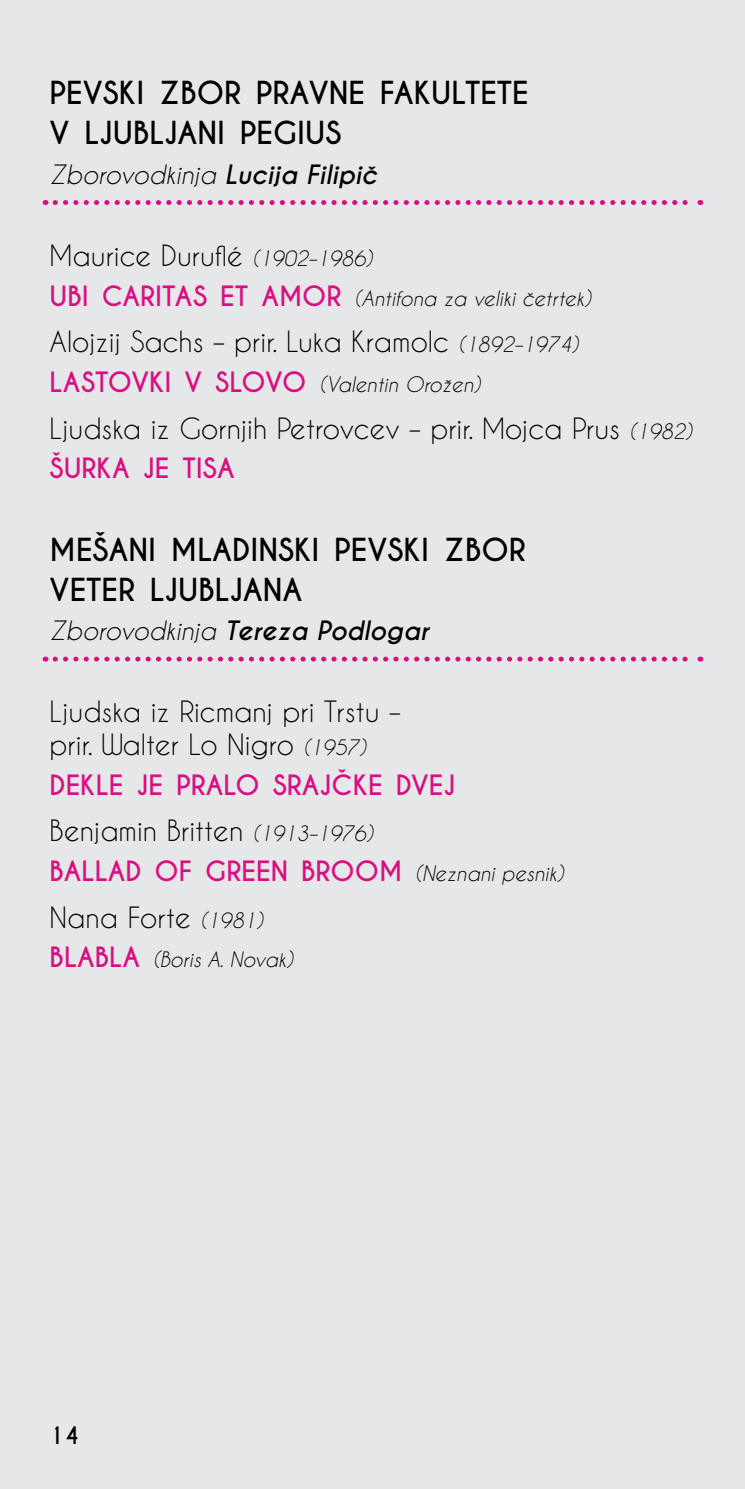
<style>
.page{position:relative;width:745px;height:1489px;background:#fff}
.page>*{position:absolute;margin:0;border:0;box-sizing:border-box;transform-origin:0 0}
.t1{font:700 29.75px/40px "Caviar Dreams";color:#000}
.t2{font:27.5px/32.5px "Caviar Dreams";color:#000}
.t3{font:700 26.25px "Caviar Dreams";color:#d80f81}
.t4{font:italic 700 25px "Caviar Dreams";color:#000}
.t5{font:italic 25px "Caviar Dreams";color:#000}
.t6{font:700 22.5px "Caviar Dreams";color:#000}
.t7{font:italic 20px "Caviar Dreams";color:#000}
.s1{font-weight:700}
.s2{font-style:italic;font-size:20px}
.s3{font-weight:700;font-style:normal;font-size:26.25px;color:#d80f81}
.s4{font-weight:400}
.s5{font-weight:400;font-style:italic;font-size:20px;color:#000}
</style>
<div class="page">
<div style="left:0;top:0;width:744px;height:1488px;background:#e6e7e8"></div>
<svg style="left:55px;top:200px;width:645px;height:5px"></svg>
<svg style="left:55px;top:656px;width:645px;height:5px"></svg>
<p class="t1" style="left:50px;top:74px;width:480px">PEVSKI ZBOR PRAVNE FAKULTETE<br>V LJUBLJANI PEGIUS</p>
<p class="t5" style="left:50px;top:160px;width:328px">Zborovodkinja <span class="s1">Lucija Filipič</span></p>
<p class="t2" style="left:50px;top:239px;width:324px">Maurice Duruflé <span class="s2">(1902–1986)</span></p>
<p class="t7" style="left:50px;top:286px;width:542px"><span class="s3">UBI CARITAS ET AMOR</span> (Antifona za veliki četrtek)</p>
<p class="t2" style="left:50px;top:325px;width:530px">Alojzij Sachs – prir. Luka Kramolc <span class="s2">(1892–1974)</span></p>
<p class="t7" style="left:50px;top:373px;width:432px"><span class="s3">LASTOVKI V SLOVO</span> (Valentin Orožen)</p>
<p class="t2" style="left:50px;top:411px;width:643px">Ljudska iz Gornjih Petrovcev – prir. Mojca Prus <span class="s2">(1982)</span></p>
<p class="t3" style="left:50px;top:452px;width:186px">ŠURKA JE TISA</p>
<p class="t1" style="left:50px;top:530px;width:477px">MEŠANI MLADINSKI PEVSKI ZBOR<br>VETER LJUBLJANA</p>
<p class="t4" style="left:50px;top:615px;width:380px"><span class="s4">Zborovodkinja</span> Tereza Podlogar</p>
<p class="t2" style="left:50px;top:695px;width:352px">Ljudska iz Ricmanj pri Trstu – prir. Walter Lo Nigro <span class="s2">(1957)</span></p>
<p class="t3" style="left:50px;top:768px;width:407px">DEKLE JE PRALO SRAJČKE DVEJ</p>
<p class="t2" style="left:50px;top:814px;width:324px">Benjamin Britten <span class="s2">(1913–1976)</span></p>
<p class="t3" style="left:50px;top:855px;width:515px">BALLAD OF GREEN BROOM <span class="s5">(Neznani pesnik)</span></p>
<p class="t2" style="left:50px;top:900px;width:215px">Nana Forte <span class="s2">(1981)</span></p>
<p class="t7" style="left:50px;top:948px;width:245px"><span class="s3">BLABLA</span> (Boris A. Novak)</p>
<p class="t6" style="left:49px;top:1421px;width:32px">14</p>
</div>
